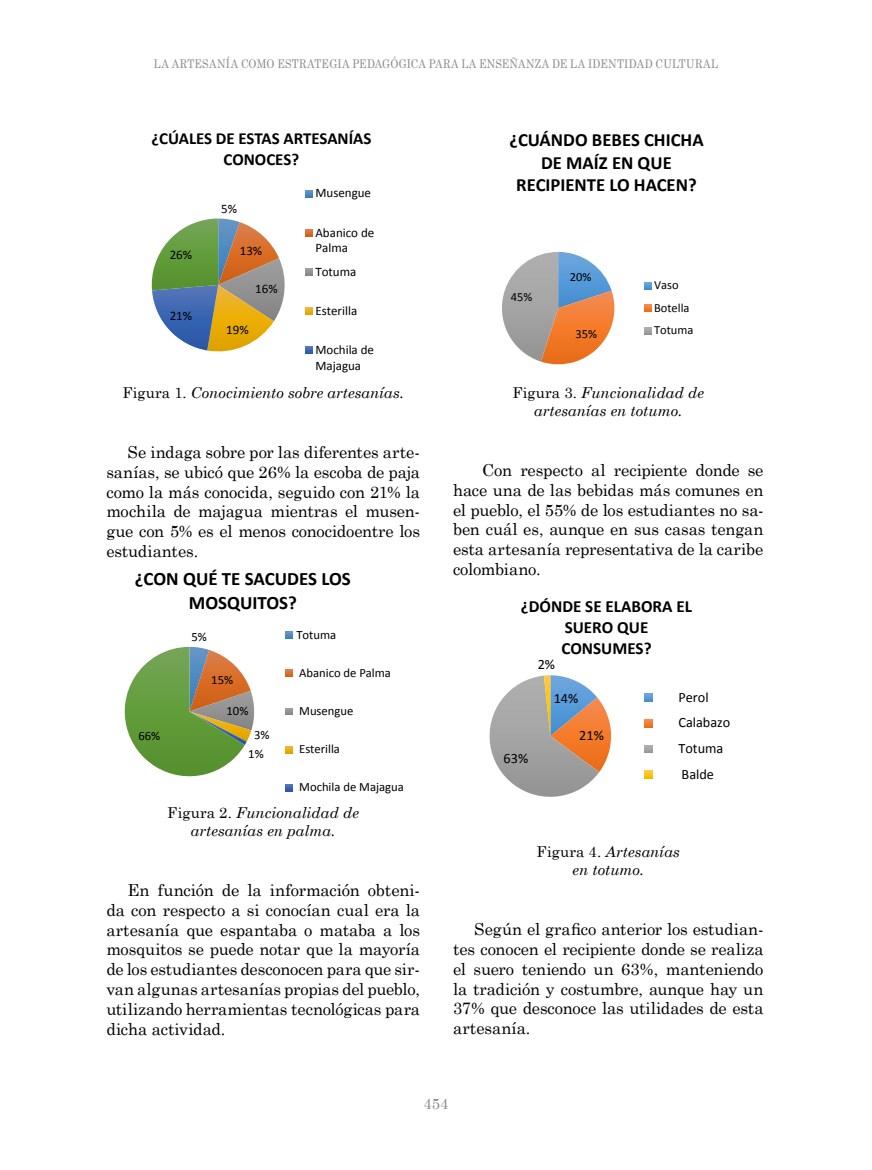
<style>
.page{position:relative;width:872px;height:1170px;background:#fff}
.page>*{position:absolute;margin:0;border:0;box-sizing:border-box;transform-origin:0 0}
.t1{font:700 18.9px/23.1px "Calibri";color:#000;text-align:center}
.t2{font:700 18.75px/22.8px "Calibri";color:#000;text-align:center}
.t3{font:700 17.1px/20.9px "Calibri";color:#000;text-align:center}
.t4{font:700 16.95px/20.5px "Calibri";color:#000;text-align:center}
.t5{font:16.5px/19.8px "Century Schoolbook";letter-spacing:-.005em;color:#000;text-align:justify}
.t6{font:italic 15px/18px "Century Schoolbook";color:#000;text-align:center}
.t7{font:15px "Century Schoolbook";color:#898989}
.t8{font:14.25px/25.8px "Calibri";color:#000}
.t9{font:13.05px/15.8px "Calibri";color:#000}
.t10{font:12.6px/18.9px "Calibri";color:#000;text-align:center}
.t11{font:12.45px/22.5px "Calibri";color:#000}
.t12{font:12px "Century Schoolbook";letter-spacing:.05em;color:#898989;scale:.86 1}
.s1{font-style:normal}
</style>
<div class="page">
<svg style="left:151px;top:190px;width:162px;height:164px"></svg>
<svg style="left:124px;top:631px;width:169px;height:161px"></svg>
<svg style="left:502px;top:251px;width:150px;height:114px"></svg>
<svg style="left:489px;top:675px;width:164px;height:122px"></svg>
<p class="t12" style="left:154px;top:53px;width:31px">La artesan</p>
<p class="t12" style="left:226px;top:53px;width:70px">íacomo estrate</p>
<p class="t12" style="left:329px;top:53px;width:37px">gia peda</p>
<p class="t12" style="left:382px;top:53px;width:37px">gógica</p>
<p class="t12" style="left:429px;top:53px;width:10px">para</p>
<p class="t12" style="left:461px;top:53px;width:31px">la ense</p>
<p class="t12" style="left:509px;top:53px;width:101px">ñanzade la identidad</p>
<p class="t12" style="left:655px;top:53px;width:10px">cultural</p>
<p class="t4" style="left:151px;top:128px;width:221px">¿CÚALES DE ESTAS ARTESANÍAS<br>CONOCES?</p>
<p class="t9" style="left:315px;top:185px;width:57px">Musengue</p>
<p class="t9" style="left:315px;top:224px;width:60px">Abanico de<br>Palma</p>
<p class="t9" style="left:315px;top:263px;width:42px">Totuma</p>
<p class="t9" style="left:315px;top:302px;width:43px">Esterilla</p>
<p class="t9" style="left:315px;top:342px;width:60px">Mochila de<br>Majagua</p>
<p class="t6" style="left:122px;top:383px;width:283px"><span class="s1">Figura 1.</span> Conocimiento sobre artesanías.</p>
<p class="t9" style="left:221px;top:201px;width:17px">5%</p>
<p class="t9" style="left:240px;top:242px;width:24px">13%</p>
<p class="t9" style="left:255px;top:280px;width:24px">16%</p>
<p class="t9" style="left:226px;top:322px;width:24px">19%</p>
<p class="t9" style="left:170px;top:246px;width:24px">26%</p>
<p class="t9" style="left:170px;top:307px;width:24px">21%</p>
<p class="t5" style="left:106px;top:440px;width:315px;text-indent:21px">Se indaga sobre por las diferentes arte&shy;sanías, se ubicó que 26% la escoba de paja como la más conocida, seguido con 21% la mochila de majagua mientras el musen&shy;gue con 5% es el menos conocidoentre los estudiantes.</p>
<p class="t1" style="left:135px;top:567px;width:218px">¿CON QUÉ TE SACUDES LOS<br>MOSQUITOS?</p>
<p class="t10" style="left:296px;top:625px;width:41px">Totuma</p>
<p class="t10" style="left:299px;top:663px;width:93px">Abanico de Palma</p>
<p class="t10" style="left:299px;top:701px;width:56px">Musengue</p>
<p class="t10" style="left:299px;top:739px;width:42px">Esterilla</p>
<p class="t10" style="left:299px;top:777px;width:106px">Mochila de Majagua</p>
<p class="t6" style="left:167px;top:803px;width:193px"><span class="s1">Figura 2.</span> Funcionalidad de artesanías en palma.</p>
<p class="t10" style="left:191px;top:627px;width:17px">5%</p>
<p class="t10" style="left:211px;top:670px;width:23px">15%</p>
<p class="t10" style="left:226px;top:701px;width:23px">10%</p>
<p class="t10" style="left:248px;top:725px;width:23px">3%<br>1%</p>
<p class="t10" style="left:138px;top:726px;width:23px">66%</p>
<p class="t5" style="left:106px;top:878px;width:315px;text-indent:21px">En función de la información obteni&shy;da con respecto a si conocían cual era la artesanía que espantaba o mataba a los mosquitos se puede notar que la mayoría de los estudiantes desconocen para que sir&shy;van algunas artesanías propias del pueblo, utilizando herramientas tecnológicas para dicha actividad.</p>
<p class="t2" style="left:509px;top:128px;width:196px">¿CUÁNDO BEBES CHICHA<br>DE MAÍZ EN QUE<br>RECIPIENTE LO HACEN?</p>
<p class="t11" style="left:511px;top:285px;width:23px">45%</p>
<p class="t11" style="left:570px;top:265px;width:23px">20%</p>
<p class="t11" style="left:575px;top:322px;width:23px">35%</p>
<p class="t11" style="left:654px;top:274px;width:41px">Vaso<br>Botella<br>Totuma</p>
<p class="t6" style="left:512px;top:383px;width:193px"><span class="s1">Figura 3.</span> Funcionalidad de artesanías en totumo.</p>
<p class="t5" style="left:453px;top:458px;width:312px;text-indent:29px">Con respecto al recipiente donde se hace una de las bebidas más comunes en el pueblo, el 55% de los estudiantes no sa&shy;ben cuál es, aunque en sus casas tengan esta artesanía representativa de la caribe colombiano.</p>
<p class="t3" style="left:521px;top:596px;width:173px">¿DÓNDE SE ELABORA EL<br>SUERO QUE<br>CONSUMES?</p>
<p class="t8" style="left:678px;top:684px;width:53px">Perol<br>Calabazo<br>Totuma<br>Balde</p>
<p class="t8" style="left:538px;top:651px;width:19px">2%</p>
<p class="t8" style="left:553px;top:685px;width:26px">14%</p>
<p class="t8" style="left:579px;top:722px;width:26px">21%</p>
<p class="t8" style="left:503px;top:744px;width:26px">63%</p>
<p class="t6" style="left:536px;top:842px;width:145px"><span class="s1">Figura 4.</span> Artesanías en totumo.</p>
<p class="t5" style="left:453px;top:917px;width:312px;text-indent:21px">Según el grafico anterior los estudian&shy;tes conocen el recipiente donde se realiza el suero teniendo un 63%, manteniendo la tradición y costumbre, aunque hay un 37% que desconoce las utilidades de esta artesanía.</p>
<p class="t7" style="left:423px;top:1090px;width:27px">454</p>
</div>
